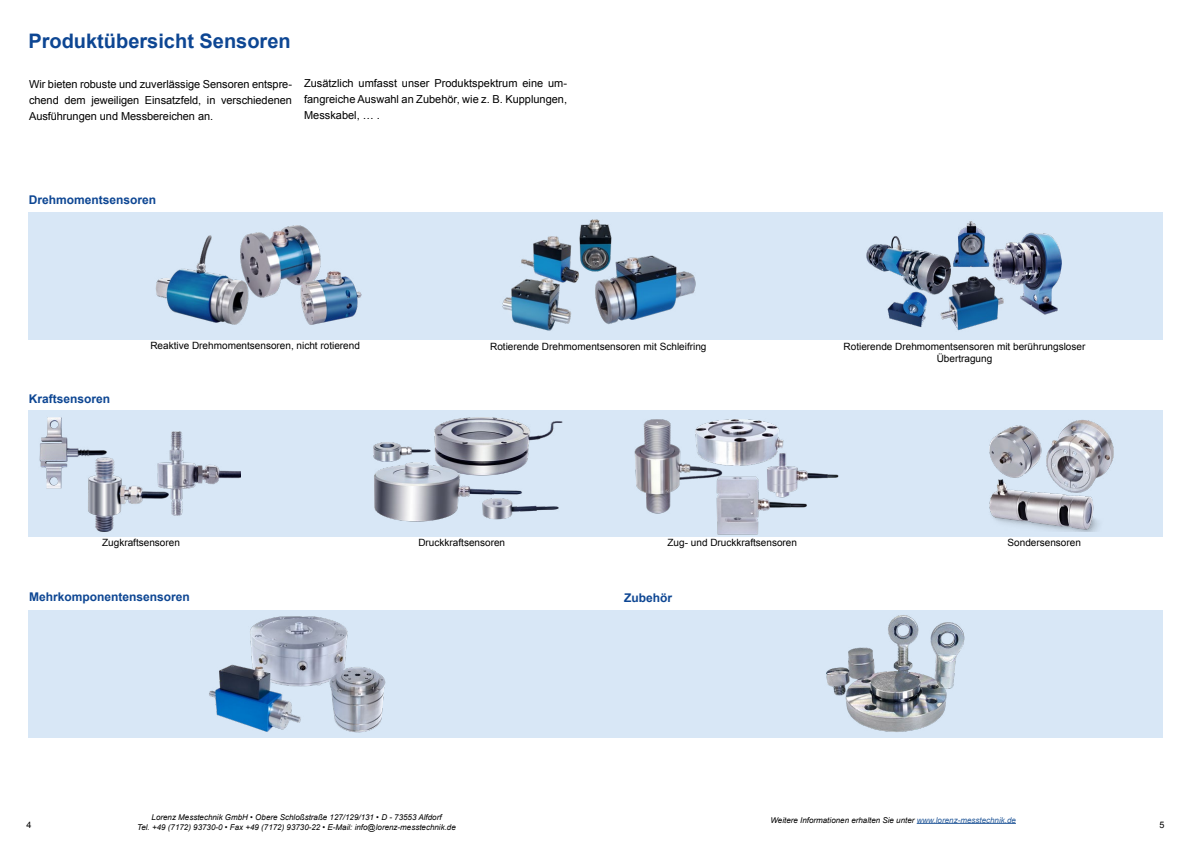
<style>
.page{position:relative;width:1191px;height:842px;background:#fff}
.page>*{position:absolute;margin:0;border:0;box-sizing:border-box;transform-origin:0 0}
.t1{font:700 20px "Arial";color:#0d4693}
.t2{font:700 12px "Arial";color:#0d4693}
.t3{font:11px/16px "Arial";color:#000;text-align:justify}
.t4{font:10px/12px "Arial";color:#000;text-align:center}
.t5{font:9px "Arial";color:#000}
.t6{font:italic 8px "Arial";color:#000}
.s1{color:#275b9b}
</style>
<div class="page">
<hr style="left:916px;top:823px;width:100px;height:1px;background:#275b9b">
<div style="left:28px;top:212px;width:1134px;height:127px;background:#d8e7f6"></div>
<img style="left:155px;top:225px;width:207px;height:100px">
<img style="left:866px;top:221px;width:196px;height:110px">
<img style="left:502px;top:220px;width:193px;height:111px">
<div style="left:28px;top:410px;width:1134px;height:126px;background:#d8e7f6"></div>
<img style="left:39px;top:417px;width:201px;height:115px">
<img style="left:373px;top:417px;width:189px;height:105px">
<div style="left:28px;top:610px;width:1134px;height:128px;background:#d8e7f6"></div>
<img style="left:209px;top:616px;width:177px;height:116px">
<img style="left:826px;top:615px;width:138px;height:117px">
<img style="left:635px;top:419px;width:203px;height:115px">
<img style="left:989px;top:419px;width:125px;height:112px">
<h1 class="t1" style="left:28px;top:28px;width:264px">Produktübersicht Sensoren</h1>
<p class="t3" style="left:29px;top:76px;width:264px">Wir bieten robuste und zuverlässige Sensoren entspre&shy;chend dem jeweiligen Einsatzfeld, in verschiedenen Ausführungen und Messbereichen an.</p>
<p class="t3" style="left:304px;top:76px;width:264px">Zusätzlich umfasst unser Produktspektrum eine um&shy;fangreiche Auswahl an Zubehör, wie z. B. Kupplungen, Messkabel, … .</p>
<p class="t2" style="left:29px;top:192px;width:129px">Drehmomentsensoren</p>
<p class="t2" style="left:29px;top:390px;width:83px">Kraftsensoren</p>
<p class="t4" style="left:150px;top:340px;width:211px">Reaktive Drehmomentsensoren, nicht rotierend</p>
<p class="t4" style="left:843px;top:341px;width:243px">Rotierende Drehmomentsensoren mit berührungsloser<br>Übertragung</p>
<p class="t4" style="left:490px;top:341px;width:218px">Rotierende Drehmomentsensoren mit Schleifring</p>
<p class="t4" style="left:102px;top:537px;width:79px">Zugkraftsensoren</p>
<p class="t4" style="left:418px;top:537px;width:88px">Druckkraftsensoren</p>
<p class="t4" style="left:667px;top:536px;width:131px">Zug- und Druckkraftsensoren</p>
<p class="t4" style="left:1007px;top:536px;width:75px">Sondersensoren</p>
<p class="t2" style="left:29px;top:589px;width:162px">Mehrkomponentensensoren</p>
<p class="t2" style="left:624px;top:589px;width:49px">Zubehör</p>
<p class="t6" style="left:152px;top:812px;width:291px">Lorenz Messtechnik GmbH • Obere Schloßstraße 127/129/131 • D - 73553 Alfdorf</p>
<p class="t6" style="left:770px;top:814px;width:247px">Weitere Informationen erhalten Sie unter <span class="s1">www.lorenz-messtechnik.de</span></p>
<p class="t5" style="left:27px;top:819px;width:7px">4</p>
<p class="t6" style="left:137px;top:822px;width:320px">Tel. +49 (7172) 93730-0 • Fax +49 (7172) 93730-22 • E-Mail: info@lorenz-messtechnik.de</p>
<p class="t5" style="left:1159px;top:819px;width:7px">5</p>
</div>
